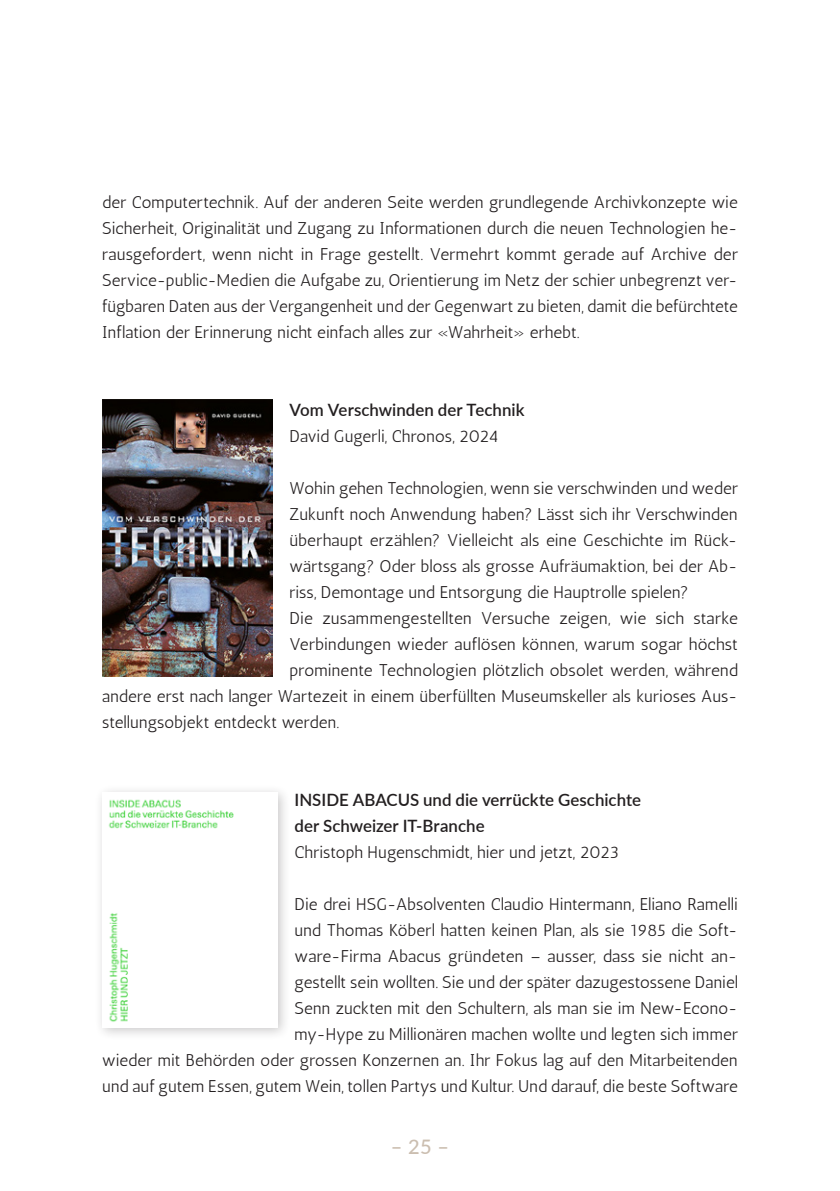
<style>
.page{position:relative;width:840px;height:1191px;background:#fff}
.page>*{position:absolute;margin:0;border:0;box-sizing:border-box;transform-origin:0 0}
.t1{font:500 20px "Lato";color:#cbbeb0}
.t2{font:17px/26px "Antic";letter-spacing:.01em;color:#231f20;text-align:justify}
.t3{font:600 17px/26px "Lato";color:#231f20}
</style>
<div class="page">
<img style="left:102px;top:399px;width:170px;height:277px">
<div style="left:94px;top:784px;width:197px;height:256px;background:#231f20;opacity:.25"></div>
<img style="left:102px;top:792px;width:175px;height:235px">
<p class="t2" style="left:102px;top:189px;width:637px">der Computertechnik. Auf der anderen Seite werden grundlegende Archivkonzepte wie Sicherheit, Originalität und Zugang zu Informationen durch die neuen Technologien he&shy;rausgefordert, wenn nicht in Frage gestellt. Vermehrt kommt gerade auf Archive der Service-public-Medien die Aufgabe zu, Orientierung im Netz der schier unbegrenzt ver&shy;fügbaren Daten aus der Vergangenheit und der Gegenwart zu bieten, damit die befürchtete Inflation der Erinnerung nicht einfach alles zur «Wahrheit» erhebt.</p>
<p class="t3" style="left:289px;top:396px;width:236px">Vom Verschwinden der Technik</p>
<p class="t2" style="left:289px;top:423px;width:210px">David Gugerli, Chronos, 2024</p>
<p class="t2" style="left:289px;top:475px;width:449px">Wohin gehen Technologien, wenn sie verschwinden und weder</p>
<p class="t2" style="left:289px;top:501px;width:449px">Zukunft noch Anwendung haben? Lässt sich ihr Verschwinden</p>
<p class="t2" style="left:289px;top:527px;width:449px">überhaupt erzählen? Vielleicht als eine Geschichte im Rück-</p>
<p class="t2" style="left:289px;top:553px;width:449px">wärtsgang? Oder bloss als grosse Aufräumaktion, bei der Ab-</p>
<p class="t2" style="left:289px;top:579px;width:400px">riss, Demontage und Entsorgung die Hauptrolle spielen?</p>
<p class="t2" style="left:289px;top:605px;width:449px">Die zusammengestellten Versuche zeigen, wie sich starke</p>
<p class="t2" style="left:289px;top:631px;width:449px">Verbindungen wieder auflösen können, warum sogar höchst</p>
<p class="t2" style="left:289px;top:657px;width:449px">prominente Technologien plötzlich obsolet werden, während</p>
<p class="t2" style="left:102px;top:683px;width:636px">andere erst nach langer Wartezeit in einem überfüllten Museumskeller als kurioses Aus-</p>
<p class="t2" style="left:102px;top:709px;width:238px">stellungsobjekt entdeckt werden.</p>
<p class="t3" style="left:294px;top:786px;width:348px">INSIDE ABACUS und die verrückte Geschichte der Schweizer IT-Branche</p>
<p class="t2" style="left:294px;top:839px;width:326px">Christoph Hugenschmidt, hier und jetzt, 2023</p>
<p class="t2" style="left:102px;top:891px;width:637px;text-align:right">Die drei HSG-Absolventen Claudio Hintermann, Eliano Ramelli<br>und Thomas Köberl hatten keinen Plan, als sie 1985 die Soft-<br>ware-Firma Abacus gründeten – ausser, dass sie nicht an-<br>gestellt sein wollten. Sie und der später dazugestossene Daniel<br>Senn zuckten mit den Schultern, als man sie im New-Econo-<br>my-Hype zu Millionären machen wollte und legten sich immer<br>wieder mit Behörden oder grossen Konzernen an. Ihr Fokus lag auf den Mitarbeitenden und auf gutem Essen, gutem Wein, tollen Partys und Kultur. Und darauf, die beste Software</p>
<p class="t1" style="left:390px;top:1131px;width:60px">– 25 –</p>
</div>
